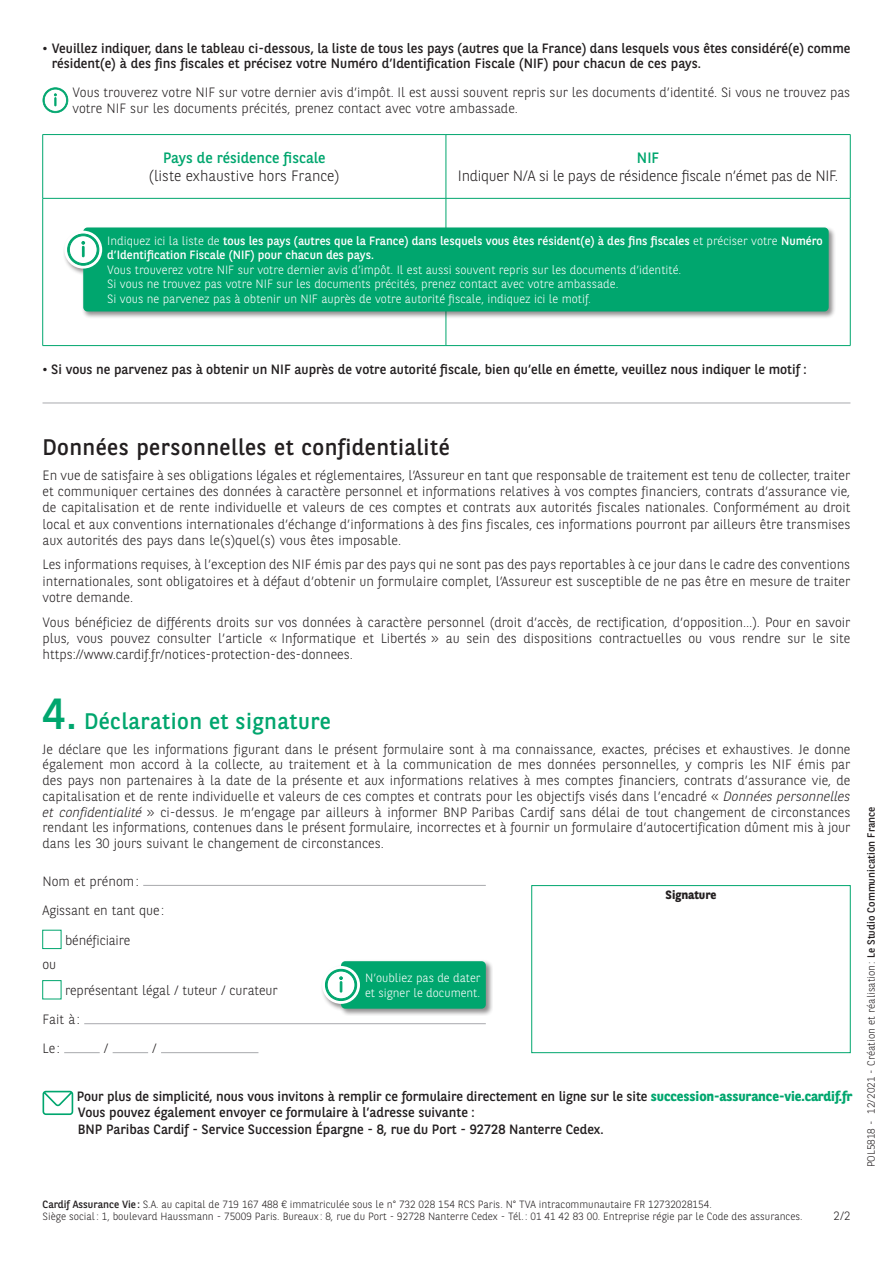
<style>
.page{position:relative;width:893px;height:1263px;background:#fff}
.page>*{position:absolute;margin:0;border:0;box-sizing:border-box;transform-origin:0 0}
.t1{font:22.5px "BNPP Sans";letter-spacing:.02em;color:#231f20}
.t2{font:22.5px "BNPP Sans";letter-spacing:.02em;color:#00a66e}
.t3{font:300 15px "BNPP Sans";letter-spacing:-.02em;color:#231f20}
.t4{font:300 15px "BNPP Sans";color:#231f20}
.t5{font:15px "BNPP Sans";color:#00a66e}
.t6{font:300 13.5px/16.2px "BNPP Sans";color:#231f20;text-align:justify}
.t7{font:13.5px/16.2px "BNPP Sans";color:#231f20}
.t8{font:300 12px/14.4px "BNPP Sans";color:#fff}
.t9{font:12px/14.4px "BNPP Sans";color:#fff}
.t10{font:700 12px "BNPP Sans";color:#231f20}
.t11{font:300 12px "BNPP Sans";color:#231f20}
.t12{font:300 10.5px/12.6px "BNPP Sans";color:#231f20}
.s1{font-weight:300}
.s2{font-size:43.5px}
.s3{font-style:italic}
.s4{font-weight:700;color:#00a66e}
.s5{font-weight:400}
</style>
<div class="page">
<hr style="left:43px;top:134px;width:403px;height:1px;background:#00a66e">
<hr style="left:42px;top:135px;width:1px;height:63px;background:#00a66e">
<hr style="left:446px;top:134px;width:404px;height:1px;background:#00a66e">
<hr style="left:446px;top:135px;width:1px;height:63px;background:#00a66e">
<hr style="left:850px;top:135px;width:1px;height:63px;background:#00a66e">
<hr style="left:43px;top:198px;width:403px;height:1px;background:#00a66e">
<hr style="left:42px;top:199px;width:1px;height:146px;background:#00a66e">
<hr style="left:446px;top:198px;width:404px;height:1px;background:#00a66e">
<hr style="left:446px;top:199px;width:1px;height:146px;background:#00a66e">
<hr style="left:850px;top:199px;width:1px;height:146px;background:#00a66e">
<hr style="left:43px;top:345px;width:403px;height:1px;background:#00a66e">
<hr style="left:446px;top:345px;width:404px;height:1px;background:#00a66e">
<hr style="left:43px;top:403px;width:807px;height:1px;background:#a8a9ad">
<hr style="left:143px;top:885px;width:343px;height:1px;background:#a8a9ad">
<div style="left:43px;top:930px;width:18px;height:19px;border:1px solid #00a66e"></div>
<hr style="left:84px;top:1023px;width:402px;height:1px;background:#a8a9ad">
<hr style="left:64px;top:1052px;width:36px;height:1px;background:#a8a9ad">
<hr style="left:113px;top:1052px;width:35px;height:1px;background:#a8a9ad">
<hr style="left:161px;top:1052px;width:97px;height:1px;background:#a8a9ad">
<div style="left:531px;top:885px;width:319px;height:168px;border:1px solid #00a66e"></div>
<svg style="left:43px;top:87px;width:25px;height:26px"></svg>
<svg style="left:43px;top:1091px;width:30px;height:24px"></svg>
<div style="left:63px;top:226px;width:773px;height:93px;background:#231f20;opacity:.5"></div>
<div style="left:83px;top:227px;width:746px;height:84px;background:#00a66e;border-radius:4px"></div>
<svg style="left:64px;top:231px;width:38px;height:38px"></svg>
<svg style="left:67px;top:234px;width:32px;height:32px"></svg>
<div style="left:320px;top:959px;width:173px;height:57px;background:#231f20;opacity:.5"></div>
<div style="left:341px;top:961px;width:145px;height:48px;background:#00a66e;border-radius:4px"></div>
<div style="left:322px;top:966px;width:38px;height:38px;background:#fff;border-radius:50%"></div>
<svg style="left:325px;top:969px;width:32px;height:32px"></svg>
<p class="t7" style="left:52px;top:40px;width:800px;line-height:15.8px;text-indent:-9px">• Veuillez indiquer, dans le tableau ci-dessous, la liste de tous les pays (autres que la France) dans lesquels vous êtes considéré(e) comme résident(e) à des fins fiscales et précisez votre Numéro d’Identification Fiscale (NIF) pour chacun de ces pays.</p>
<p class="t6" style="left:72px;top:84px;width:779px;line-height:15.8px">Vous trouverez votre NIF sur votre dernier avis d’impôt. Il est aussi souvent repris sur les documents d’identité. Si vous ne trouvez pas votre NIF sur les documents précités, prenez contact avec votre ambassade.</p>
<p class="t5" style="left:163px;top:148px;width:164px">Pays de résidence fiscale</p>
<p class="t4" style="left:149px;top:166px;width:192px">(liste exhaustive hors France)</p>
<p class="t5" style="left:637px;top:148px;width:24px">NIF</p>
<p class="t3" style="left:458px;top:166px;width:382px">Indiquer N/A si le pays de résidence fiscale n’émet pas de NIF.</p>
<p class="t9" style="left:107px;top:233px;width:717px"><span class="s1">Indiquez ici la liste de</span> tous les pays (autres que la France) dans lesquels vous êtes résident(e) à des fins fiscales <span class="s1">et préciser votre</span> Numéro d’Identification Fiscale (NIF) pour chacun des pays.</p>
<p class="t8" style="left:107px;top:262px;width:576px">Vous trouverez votre NIF sur votre dernier avis d’impôt. Il est aussi souvent repris sur les documents d’identité.<br>Si vous ne trouvez pas votre NIF sur les documents précités, prenez contact avec votre ambassade.<br>Si vous ne parvenez pas à obtenir un NIF auprès de votre autorité fiscale, indiquez ici le motif.</p>
<p class="t7" style="left:43px;top:361px;width:766px">• Si vous ne parvenez pas à obtenir un NIF auprès de votre autorité fiscale, bien qu’elle en émette, veuillez nous indiquer le motif :</p>
<h1 class="t1" style="left:43px;top:432px;width:409px">Données personnelles et confidentialité</h1>
<p class="t6" style="left:43px;top:466px;width:809px">En vue de satisfaire à ses obligations légales et réglementaires, l’Assureur en tant que responsable de traitement est tenu de collecter, traiter et communiquer certaines des données à caractère personnel et informations relatives à vos comptes financiers, contrats d’assurance vie, de capitalisation et de rente individuelle et valeurs de ces comptes et contrats aux autorités fiscales nationales. Conformément au droit local et aux conventions internationales d’échange d’informations à des fins fiscales, ces informations pourront par ailleurs être transmises aux autorités des pays dans le(s)quel(s) vous êtes imposable.</p>
<p class="t6" style="left:43px;top:556px;width:809px">Les informations requises, à l’exception des NIF émis par des pays qui ne sont pas des pays reportables à ce jour dans le cadre des conventions internationales, sont obligatoires et à défaut d’obtenir un formulaire complet, l’Assureur est susceptible de ne pas être en mesure de traiter votre demande.</p>
<p class="t6" style="left:43px;top:613px;width:809px">Vous bénéficiez de différents droits sur vos données à caractère personnel (droit d’accès, de rectification, d’opposition…). Pour en savoir plus, vous pouvez consulter l’article « Informatique et Libertés » au sein des dispositions contractuelles ou vous rendre sur le site https://www.cardif.fr/notices-protection-des-donnees.</p>
<h1 class="t2" style="left:43px;top:706px;width:290px"><span class="s2">4.</span> Déclaration et signature</h1>
<p class="t6" style="left:43px;top:740px;width:809px;line-height:15.8px">Je déclare que les informations figurant dans le présent formulaire sont à ma connaissance, exactes, précises et exhaustives. Je donne également mon accord à la collecte, au traitement et à la communication de mes données personnelles, y compris les NIF émis par des pays non partenaires à la date de la présente et aux informations relatives à mes comptes financiers, contrats d’assurance vie, de capitalisation et de rente individuelle et valeurs de ces comptes et contrats pour les objectifs visés dans l’encadré « <span class="s3">Données personnelles et confidentialité</span> » ci-dessus. Je m’engage par ailleurs à informer BNP Paribas Cardif sans délai de tout changement de circonstances rendant les informations, contenues dans le présent formulaire, incorrectes et à fournir un formulaire d’autocertification dûment mis à jour dans les 30 jours suivant le changement de circonstances.</p>
<p class="t6" style="left:43px;top:866px;width:123px;line-height:29px">Nom et prénom:<br>Agissant en tant que:</p>
<p class="t6" style="left:65px;top:931px;width:67px">bénéficiaire</p>
<p class="t6" style="left:43px;top:956px;width:15px">ou</p>
<p class="t6" style="left:43px;top:975px;width:237px;line-height:29px;text-align:left;text-indent:23px">représentant légal / tuteur / curateur<br>Fait à:<br>Le:</p>
<p class="t10" style="left:665px;top:887px;width:52px">Signature</p>
<p class="t8" style="left:365px;top:970px;width:117px">N’oubliez pas de dater et signer le document.</p>
<p class="t6" style="left:104px;top:1039px;width:6px">/</p>
<p class="t6" style="left:152px;top:1039px;width:6px">/</p>
<p class="t7" style="left:77px;top:1088px;width:777px">Pour plus de simplicité, nous vous invitons à remplir ce formulaire directement en ligne sur le site <span class="s4">succession-assurance-vie.cardif.fr<br></span>Vous pouvez également envoyer ce formulaire à l’adresse suivante :<br>BNP Paribas Cardif - Service Succession Épargne - 8, rue du Port - 92728 Nanterre Cedex.</p>
<p class="t12" style="left:43px;top:1197px;width:762px"><span class="s5">Cardif Assurance Vie :</span> S.A. au capital de 719 167 488 € immatriculée sous le n° 732 028 154 RCS Paris. N° TVA intracommunautaire FR 12732028154.<br>Siège social: 1, boulevard Haussmann - 75009 Paris. Bureaux : 8, rue du Port - 92728 Nanterre Cedex - Tél. : 01 41 42 83 00. Entreprise régie par le Code des assurances.</p>
<p class="t11" style="left:834px;top:1208px;width:18px">2/2</p>
<p class="t12" style="left:864px;top:1167px;width:362px;rotate:-90deg">POL5818 - 12/2021 - Création et réalisation: <span class="s5">Le Studio Communication France</span></p>
</div>
